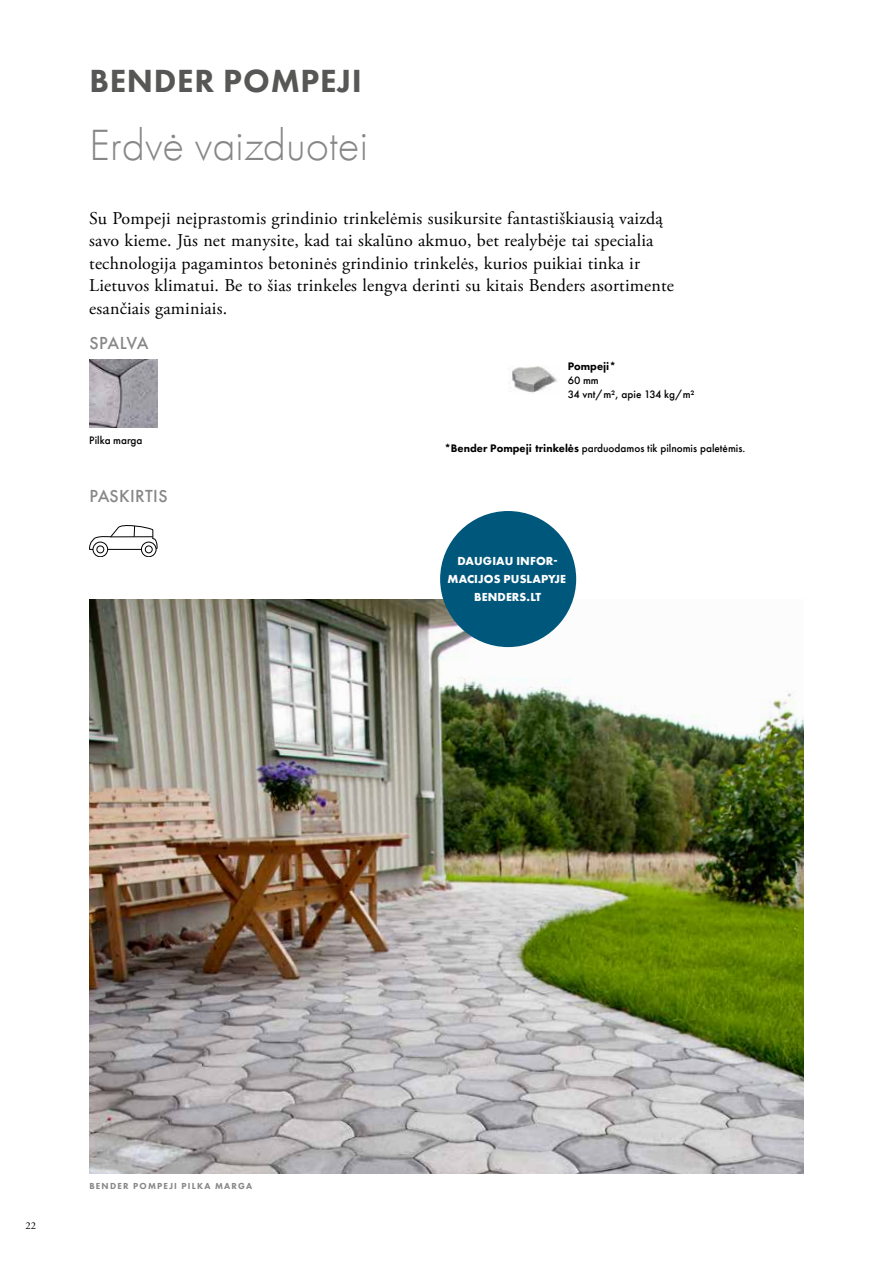
<style>
.page{position:relative;width:893px;height:1263px;background:#fff}
.page>*{position:absolute;margin:0;border:0;box-sizing:border-box;transform-origin:0 0}
.t1{font:45px "Futura PT Light";color:#878787}
.t2{font:33px "Futura PT Heavy";letter-spacing:.02em;color:#575756}
.t3{font:18px/22.5px "Adobe Garamond Pro";letter-spacing:.01em;color:#000}
.t4{font:18px "Futura PT Medium";letter-spacing:.02em;color:#878787}
.t5{font:12px/18px "Futura PT Bold";letter-spacing:.01em;color:#fff;text-align:center}
.t6{font:11.25px/14.2px "Futura PT Medium";color:#000}
.t7{font:11.25px "Futura PT Heavy";color:#000}
.t8{font:10.5px "Adobe Garamond Pro";color:#000}
.t9{font:9px "Futura PT Heavy";letter-spacing:.135em;color:#878787}
.s1{font-family:"Futura PT Heavy"}
</style>
<div class="page">
<img style="left:508px;top:366px;width:49px;height:27px">
<svg style="left:93px;top:542px;width:15px;height:15px"></svg>
<div style="left:93px;top:542px;width:15px;height:15px;border:1px solid #000;border-radius:50%"></div>
<div style="left:97px;top:546px;width:7px;height:7px;background:#fff;border-radius:50%"></div>
<div style="left:97px;top:546px;width:7px;height:7px;border:1px solid #000;border-radius:50%"></div>
<svg style="left:141px;top:542px;width:15px;height:15px"></svg>
<div style="left:141px;top:542px;width:15px;height:15px;border:1px solid #000;border-radius:50%"></div>
<div style="left:145px;top:546px;width:7px;height:7px;background:#fff;border-radius:50%"></div>
<div style="left:145px;top:546px;width:7px;height:7px;border:1px solid #000;border-radius:50%"></div>
<svg style="left:89px;top:525px;width:68px;height:25px"></svg>
<img style="left:89px;top:600px;width:715px;height:574px">
<div style="left:440px;top:511px;width:136px;height:136px;background:#00577c;border-radius:50%"></div>
<img style="left:89px;top:359px;width:68px;height:68px">
<h2 class="t2" style="left:89px;top:60px;width:274px">BENDER POMPEJI</h2>
<h1 class="t1" style="left:89px;top:120px;width:280px">Erdvė vaizduotei</h1>
<p class="t3" style="left:89px;top:207px;width:586px">Su Pompeji neįprastomis grindinio trinkelėmis susikursite fantastiškiausią vaizdą savo kieme. Jūs net manysite, kad tai skalūno akmuo, bet realybėje tai specialia technologija pagamintos betoninės grindinio trinkelės, kurios puikiai tinka ir Lietuvos klimatui. Be to šias trinkeles lengva derinti su kitais Benders asortimente esančiais gaminiais.</p>
<p class="t4" style="left:89px;top:332px;width:61px">SPALVA</p>
<p class="t6" style="left:89px;top:433px;width:55px">Pilka marga</p>
<p class="t4" style="left:89px;top:485px;width:80px">PASKIRTIS</p>
<p class="t7" style="left:568px;top:359px;width:50px">Pompeji*</p>
<p class="t6" style="left:568px;top:373px;width:129px">60 mm<br>34 vnt/m², apie 134 kg/m²</p>
<p class="t6" style="left:444px;top:441px;width:302px"><span class="s1">*Bender Pompeji trinkelės</span> parduodamos tik pilnomis paletėmis.</p>
<p class="t5" style="left:448px;top:552px;width:120px">DAUGIAU INFOR-<br>MACIJOS PUSLAPYJE<br>BENDERS.LT</p>
<p class="t8" style="left:26px;top:1219px;width:12px">22</p>
<p class="t9" style="left:89px;top:1180px;width:164px">BENDER POMPEJI PILKA MARGA</p>
</div>
